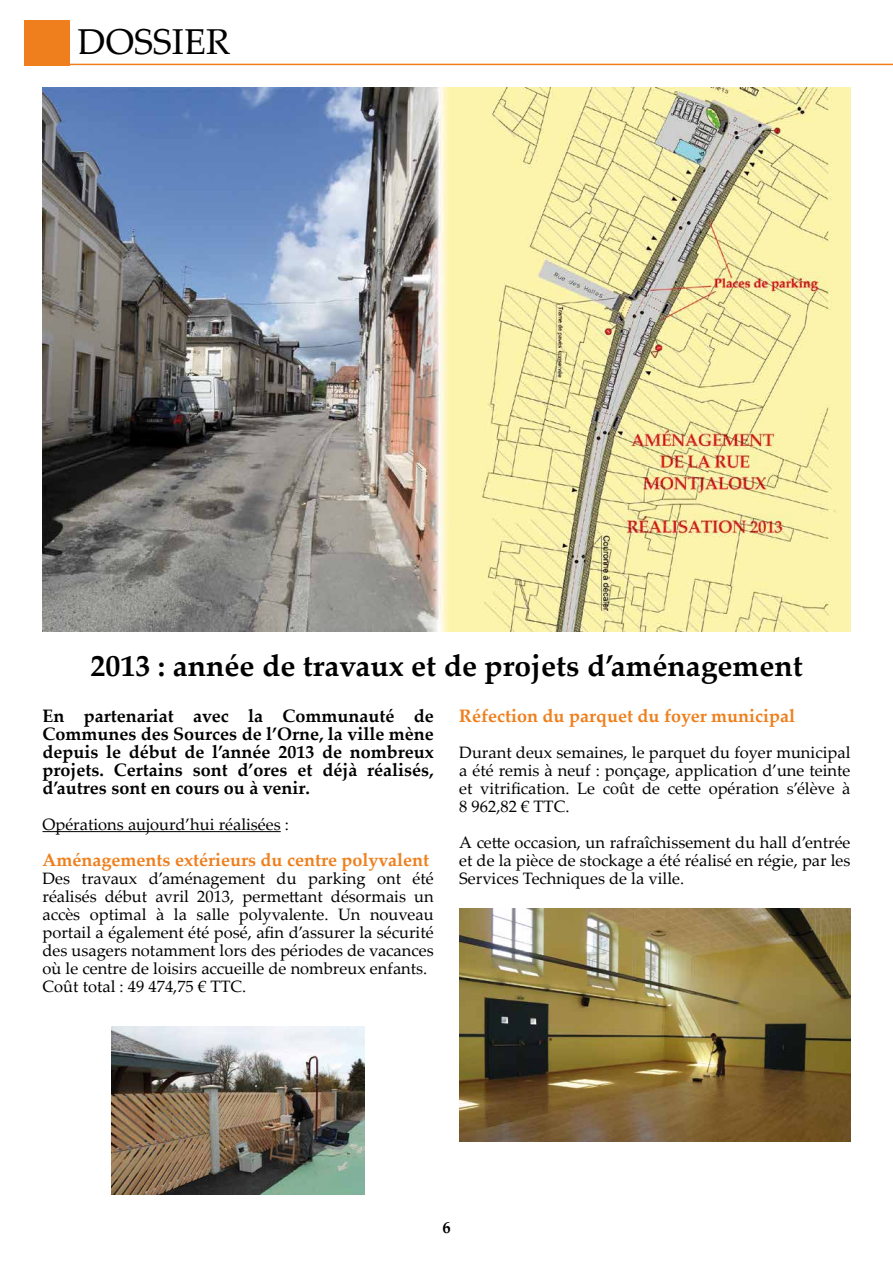
<style>
.page{position:relative;width:893px;height:1263px;background:#fff}
.page>*{position:absolute;margin:0;border:0;box-sizing:border-box;transform-origin:0 0}
.t1{font:36px "Palatino Linotype";color:#000}
.t2{font:700 30px "Palatino Linotype";color:#000}
.t3{font:700 18px/18px "Palatino Linotype";color:#000;text-align:justify}
.t4{font:700 18px "Palatino Linotype";color:#ee7f1c}
.t5{font:16.5px/18px "Palatino Linotype";color:#000;text-align:justify}
.t6{font:700 16.5px "Palatino Linotype";color:#000}
</style>
<div class="page">
<hr style="left:43px;top:831px;width:238px;height:1px;background:#000">
<div style="left:24px;top:20px;width:45px;height:45px;background:#ee7f1c"></div>
<hr style="left:68px;top:64px;width:825px;height:1px;background:#ee7f1c">
<img style="left:43px;top:87px;width:807px;height:544px">
<img style="left:111px;top:1026px;width:254px;height:169px">
<img style="left:459px;top:908px;width:391px;height:233px">
<h1 class="t1" style="left:78px;top:17px;width:154px">DOSSIER</h1>
<h2 class="t2" style="left:90px;top:645px;width:714px">2013 : année de travaux et de projets d’aménagement</h2>
<p class="t3" style="left:43px;top:706px;width:393px">En partenariat avec la Communauté de Communes des Sources de l’Orne, la ville mène depuis le début de l’année 2013 de nombreux projets. Certains sont d’ores et déjà réalisés, d’autres sont en cours ou à venir.</p>
<p class="t5" style="left:43px;top:815px;width:248px">Opérations aujourd’hui réalisées :</p>
<p class="t4" style="left:43px;top:847px;width:388px">Aménagements extérieurs du centre polyvalent</p>
<p class="t5" style="left:43px;top:869px;width:393px;text-align:left">Des travaux d’aménagement du parking ont été réalisés début avril 2013, permettant désormais un accès optimal à la salle polyvalente. Un nouveau portail a également été posé, afin d’assurer la sécurité des usagers notamment lors des périodes de vacances où le centre de loisirs accueille de nombreux enfants.<br>Coût total : 49 474,75 € TTC.</p>
<p class="t4" style="left:459px;top:703px;width:337px">Réfection du parquet du foyer municipal</p>
<p class="t5" style="left:459px;top:743px;width:393px">Durant deux semaines, le parquet du foyer municipal a été remis à neuf : ponçage, application d’une teinte et vitrification. Le coût de cette opération s’élève à 8 962,82 € TTC.</p>
<p class="t5" style="left:459px;top:833px;width:393px">A cette occasion, un rafraîchissement du hall d’entrée et de la pièce de stockage a été réalisé en régie, par les Services Techniques de la ville.</p>
<p class="t6" style="left:442px;top:1215px;width:10px">6</p>
</div>
